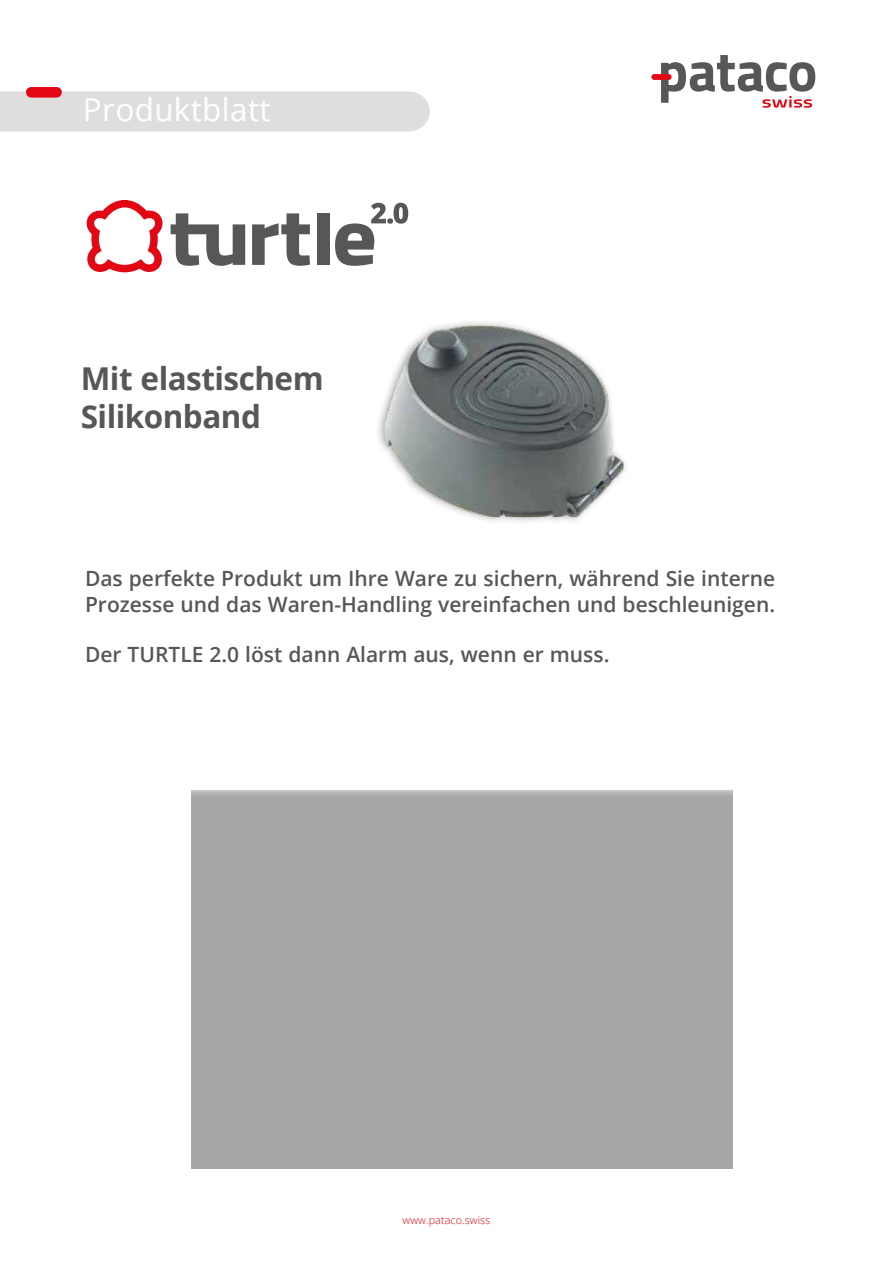
<style>
.page{position:relative;width:893px;height:1263px;background:#fff}
.page>*{position:absolute;margin:0;border:0;box-sizing:border-box;transform-origin:0 0}
.t1{font:700 31.5px/37.8px "Open Sans";letter-spacing:-.015em;color:#575756}
.t2{font:31.5px "Open Sans";letter-spacing:.01em;color:#fff}
.t3{font:600 21px/25.3px "Open Sans";color:#575756}
.t4{font:300 10.8px "Open Sans";letter-spacing:.005em;color:#e30613}
</style>
<div class="page">
<svg style="left:661px;top:55px;width:154px;height:53px"></svg>
<div style="left:651px;top:74px;width:20px;height:6px;background:#e30613;border-radius:3px"></div>
<div style="left:0;top:92px;width:430px;height:39px;background:#dedede"></div>
<div style="left:26px;top:87px;width:36px;height:11px;background:#e30613;border-radius:5px"></div>
<div style="left:191px;top:790px;width:542px;height:378px;background:#a7a7a7"></div>
<div style="left:375px;top:318px;width:254px;height:207px;background:#000;opacity:.35"></div>
<img style="left:385px;top:326px;width:238px;height:191px">
<svg style="left:171px;top:213px;width:74px;height:53px"></svg>
<svg style="left:252px;top:213px;width:58px;height:53px"></svg>
<div style="left:317px;top:213px;width:13px;height:52px;background:#575756"></div>
<svg style="left:86px;top:200px;width:77px;height:72px"></svg>
<svg style="left:335px;top:203px;width:73px;height:63px"></svg>
<h1 class="t2" style="left:174px;top:88px;width:129px">c leaflet</h1>
<h1 class="t2" style="left:83px;top:88px;width:189px">Produktblatt</h1>
<h1 class="t1" style="left:81px;top:359px;width:244px">Mit elastischem<br>Silikonband</h1>
<p class="t3" style="left:85px;top:566px;width:692px">Das perfekte Produkt um Ihre Ware zu sichern, während Sie interne<br>Prozesse und das Waren-Handling vereinfachen und beschleunigen.</p>
<p class="t3" style="left:85px;top:641px;width:526px">Der TURTLE 2.0 löst dann Alarm aus, wenn er muss.</p>
<p class="t4" style="left:403px;top:1213px;width:89px">www.pataco.swiss</p>
</div>
